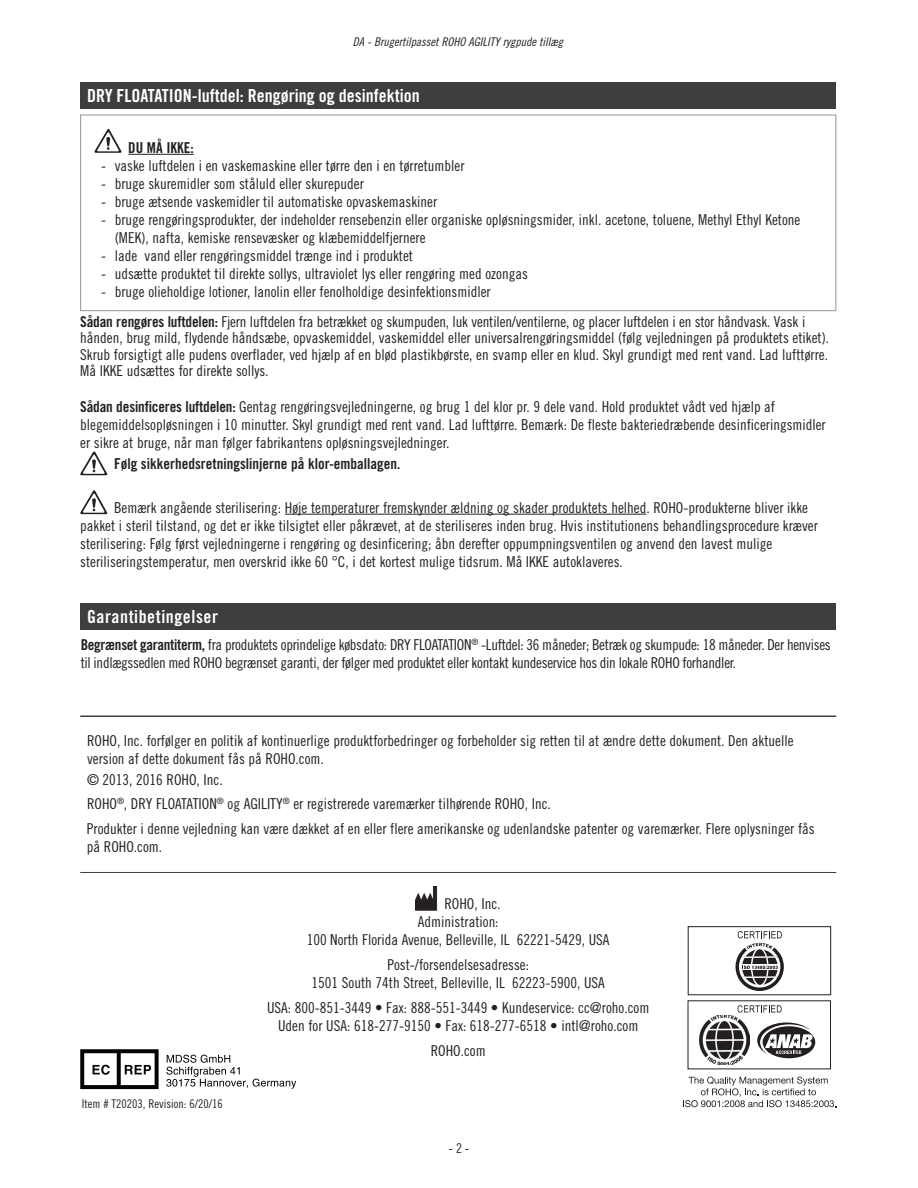
<style>
.page{position:relative;width:918px;height:1188px;background:#fff}
.page>*{position:absolute;margin:0;border:0;box-sizing:border-box;transform-origin:0 0}
.t1{font:18px "Trade Gothic LT Std Bd Cn 20";color:#fff}
.t2{font:18px "Trade Gothic LT Std Bd Cn 20";letter-spacing:.03em;color:#fff}
.t3{font:15px/18px "Trade Gothic LT Std Cn 18";color:#231f20}
.t4{font:15px/18px "Trade Gothic LT Std Cn 18";letter-spacing:-.02em;color:#231f20}
.t5{font:15px "Trade Gothic LT Std Bd Cn 20";color:#231f20}
.t6{font:13.5px "Trade Gothic LT Std Cn 18";color:#231f20}
.t7{font:12px "Trade Gothic LT Std Cn 18 Obl";color:#231f20}
.t8{font:12px "Trade Gothic LT Std Cn 18";color:#231f20}
.s1{font-family:"Trade Gothic LT Std Bd Cn 20"}
</style>
<div class="page">
<img style="left:416px;top:887px;width:22px;height:24px">
<svg style="left:80px;top:1049px;width:216px;height:40px"></svg>
<hr style="left:285px;top:514px;width:361px;height:1px;background:#231f20">
<svg style="left:80px;top:451px;width:27px;height:24px"></svg>
<svg style="left:80px;top:490px;width:27px;height:24px"></svg>
<hr style="left:128px;top:154px;width:66px;height:1px;background:#231f20">
<svg style="left:94px;top:129px;width:28px;height:24px"></svg>
<div style="left:80px;top:115px;width:756px;height:196px;border:1px solid #939598"></div>
<div style="left:80px;top:82px;width:756px;height:27px;background:#3e3e3f"></div>
<div style="left:763px;top:1026px;width:52px;height:32px;background:#231f20;border-radius:50%"></div>
<svg style="left:757px;top:1022px;width:56px;height:32px"></svg>
<svg style="left:738px;top:1005px;width:44px;height:8px"></svg>
<div style="left:688px;top:926px;width:143px;height:69px;border:1px solid #231f20"></div>
<svg style="left:736px;top:931px;width:48px;height:60px"></svg>
<svg style="left:683px;top:1077px;width:153px;height:30px"></svg>
<img style="left:700px;top:1015px;width:50px;height:50px">
<div style="left:80px;top:603px;width:756px;height:27px;background:#3e3e3f"></div>
<hr style="left:80px;top:716px;width:756px;height:1px;background:#3e3e3f">
<hr style="left:80px;top:872px;width:756px;height:1px;background:#3e3e3f">
<p class="t7" style="left:353px;top:35px;width:212px">DA - Brugertilpasset ROHO AGILITY rygpude tillæg</p>
<p class="t1" style="left:87px;top:84px;width:334px">DRY FLOATATION-luftdel: Rengøring og desinfektion</p>
<p class="t5" style="left:128px;top:138px;width:67px">DU MÅ IKKE:</p>
<p class="t3" style="left:101px;top:156px;width:365px">- vaske luftdelen i en vaskemaskine eller tørre den i en tørretumbler</p>
<p class="t3" style="left:101px;top:174px;width:264px">- bruge skuremidler som ståluld eller skurepuder</p>
<p class="t3" style="left:101px;top:192px;width:337px">- bruge ætsende vaskemidler til automatiske opvaskemaskiner</p>
<p class="t3" style="left:115px;top:210px;width:687px;text-indent:-14px">- bruge rengøringsprodukter, der indeholder rensebenzin eller organiske opløsningsmider, inkl. acetone, toluene, Methyl Ethyl Ketone (MEK), nafta, kemiske rensevæsker og klæbemiddelfjernere</p>
<p class="t3" style="left:101px;top:246px;width:313px">- lade vand eller rengøringsmiddel trænge ind i produktet</p>
<p class="t3" style="left:101px;top:264px;width:428px">- udsætte produktet til direkte sollys, ultraviolet lys eller rengøring med ozongas</p>
<p class="t3" style="left:101px;top:282px;width:391px">- bruge olieholdige lotioner, lanolin eller fenolholdige desinfektionsmidler</p>
<p class="t3" style="left:80px;top:313px;width:750px;line-height:16.5px"><span class="s1">Sådan rengøres luftdelen:</span> Fjern luftdelen fra betrækket og skumpuden, luk ventilen/ventilerne, og placer luftdelen i en stor håndvask. Vask i hånden, brug mild, flydende håndsæbe, opvaskemiddel, vaskemiddel eller universalrengøringsmiddel (følg vejledningen på produktets etiket).<br>Skrub forsigtigt alle pudens overflader, ved hjælp af en blød plastikbørste, en svamp eller en klud. Skyl grundigt med rent vand. Lad lufttørre.<br>Må IKKE udsættes for direkte sollys.</p>
<p class="t3" style="left:80px;top:398px;width:747px"><span class="s1">Sådan desinficeres luftdelen:</span> Gentag rengøringsvejledningerne, og brug 1 del klor pr. 9 dele vand. Hold produktet vådt ved hjælp af blegemiddelsopløsningen i 10 minutter. Skyl grundigt med rent vand. Lad lufttørre. Bemærk: De fleste bakteriedræbende desinficeringsmidler er sikre at bruge, når man følger fabrikantens opløsningsvejledninger.</p>
<p class="t5" style="left:114px;top:455px;width:288px">Følg sikkerhedsretningslinjerne på klor-emballagen.</p>
<p class="t3" style="left:80px;top:498px;width:739px;text-indent:34px">Bemærk angående sterilisering: Høje temperaturer fremskynder ældning og skader produktets helhed. ROHO-produkterne bliver ikke pakket i steril tilstand, og det er ikke tilsigtet eller påkrævet, at de steriliseres inden brug. Hvis institutionens behandlingsprocedure kræver sterilisering: Følg først vejledningerne i rengøring og desinficering; åbn derefter oppumpningsventilen og anvend den lavest mulige steriliseringstemperatur, men overskrid ikke 60 °C, i det kortest mulige tidsrum. Må IKKE autoklaveres.</p>
<p class="t2" style="left:87px;top:605px;width:133px">Garantibetingelser</p>
<p class="t4" style="left:81px;top:636px;width:752px"><span class="s1">Begrænset garantiterm,</span> fra produktets oprindelige købsdato: DRY FLOATATION<sup>®</sup> -Luftdel: 36 måneder; Betræk og skumpude: 18 måneder. Der henvises til indlægssedlen med ROHO begrænset garanti, der følger med produktet eller kontakt kundeservice hos din lokale ROHO forhandler.</p>
<p class="t3" style="left:87px;top:731px;width:708px">ROHO, Inc. forfølger en politik af kontinuerlige produktforbedringer og forbeholder sig retten til at ændre dette dokument. Den aktuelle version af dette dokument fås på ROHO.com.</p>
<p class="t3" style="left:87px;top:767px;width:729px;line-height:24.8px">© 2013, 2016 ROHO, Inc.<br>ROHO<sup>®</sup>, DRY FLOATATION<sup>®</sup> og AGILITY<sup>®</sup> er registrerede varemærker tilhørende ROHO, Inc.<br>Produkter i denne vejledning kan være dækket af en eller flere amerikanske og udenlandske patenter og varemærker. Flere oplysninger fås</p>
<p class="t3" style="left:87px;top:838px;width:77px">på ROHO.com.</p>
<p class="t8" style="left:82px;top:1096px;width:142px">Item # T20203, Revision: 6/20/16</p>
<p class="t3" style="left:444px;top:895px;width:58px">ROHO, Inc.</p>
<p class="t3" style="left:418px;top:913px;width:82px">Administration:</p>
<p class="t3" style="left:307px;top:931px;width:304px">100 North Florida Avenue, Belleville, IL 62221-5429, USA</p>
<p class="t3" style="left:312px;top:956px;width:295px;text-align:center">Post-/forsendelsesadresse:<br>1501 South 74th Street, Belleville, IL 62223-5900, USA</p>
<p class="t3" style="left:267px;top:998px;width:384px;text-align:center">USA: 800-851-3449 • Fax: 888-551-3449 • Kundeservice: cc@roho.com<br>Uden for USA: 618-277-9150 • Fax: 618-277-6518 • intl@roho.com</p>
<p class="t3" style="left:431px;top:1041px;width:57px">ROHO.com</p>
<p class="t6" style="left:449px;top:1140px;width:22px">- 2 -</p>
</div>
